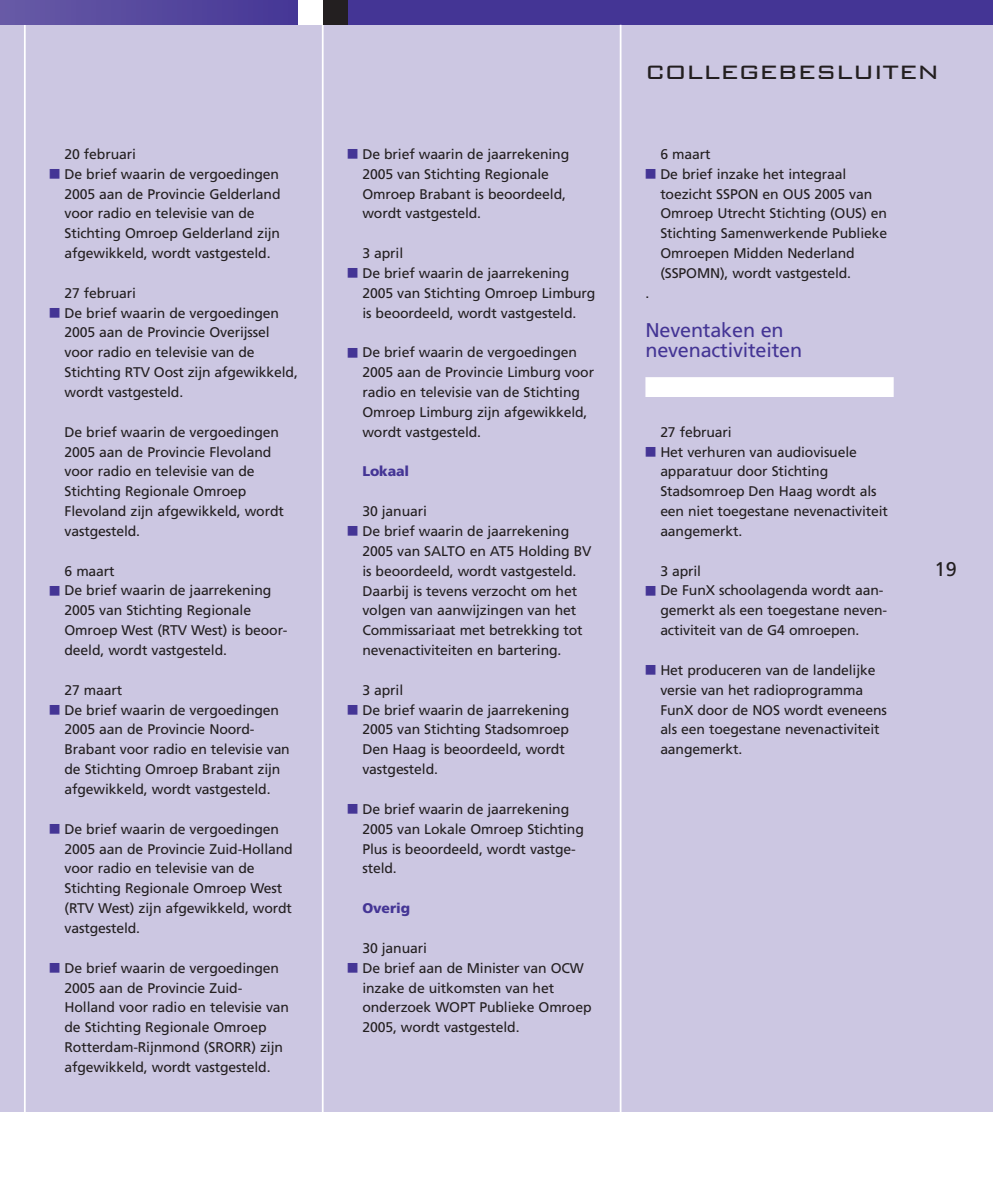
<style>
.page{position:relative;width:993px;height:1191px;background:#fff}
.page>*{position:absolute;margin:0;border:0;box-sizing:border-box;transform-origin:0 0}
.t1{font:300 31.5px "Bank Gothic BT";color:#231f20}
.t2{font:19.78px/19.8px "Frutiger";letter-spacing:-.01em;color:#443595}
.t3{font:19.78px "Frutiger";color:#231f20}
.t4{font:14px/19.8px "Frutiger";letter-spacing:-.01em;color:#231f20}
.t5{font:900 14px "Frutiger";letter-spacing:-.01em;color:#443595}
.s1{color:#443595}
</style>
<div class="page">
<div style="left:0;top:20px;width:992px;height:1091px;background:#ccc7e2"></div>
<div style="left:347px;top:0;width:645px;height:25px;background:#443595"></div>
<hr style="left:24px;top:25px;width:2px;height:1116px;background:#fff">
<hr style="left:322px;top:25px;width:1px;height:1116px;background:#fff">
<hr style="left:619px;top:25px;width:2px;height:1116px;background:#fff">
<div style="left:322px;top:0;width:25px;height:25px;background:#231f20"></div>
<div style="left:298px;top:0;width:24px;height:25px;background:#fff"></div>
<div style="left:0;top:0;width:298px;height:25px;background:linear-gradient(to right,#675aa6,#453796)"></div>
<div style="left:645px;top:377px;width:248px;height:20px;background:#fff"></div>
<p class="t4" style="left:64px;top:145px;width:73px">20 februari</p>
<p class="t4" style="left:64px;top:165px;width:217px;text-indent:-15px"><span class="s1">■</span> De brief waarin de vergoedingen<br>2005 aan de Provincie Gelderland voor radio en televisie van de<br>Stichting Omroep Gelderland zijn afgewikkeld, wordt vastgesteld.</p>
<p class="t4" style="left:64px;top:284px;width:73px">27 februari</p>
<p class="t4" style="left:64px;top:304px;width:235px;text-indent:-15px"><span class="s1">■</span> De brief waarin de vergoedingen<br>2005 aan de Provincie Overijssel voor radio en televisie van de<br>Stichting RTV Oost zijn afgewikkeld, wordt vastgesteld.</p>
<p class="t4" style="left:64px;top:423px;width:221px">De brief waarin de vergoedingen<br>2005 aan de Provincie Flevoland voor radio en televisie van de<br>Stichting Regionale Omroep<br>Flevoland zijn afgewikkeld, wordt vastgesteld.</p>
<p class="t4" style="left:64px;top:562px;width:52px">6 maart</p>
<p class="t4" style="left:64px;top:582px;width:224px;text-indent:-15px"><span class="s1">■</span> De brief waarin de jaarrekening<br>2005 van Stichting Regionale<br>Omroep West (RTV West) is beoor&shy;deeld, wordt vastgesteld.</p>
<p class="t4" style="left:64px;top:681px;width:59px">27 maart</p>
<p class="t4" style="left:64px;top:701px;width:227px;text-indent:-15px"><span class="s1">■</span> De brief waarin de vergoedingen<br>2005 aan de Provincie Noord-<br>Brabant voor radio en televisie van de Stichting Omroep Brabant zijn afgewikkeld, wordt vastgesteld.</p>
<p class="t4" style="left:64px;top:820px;width:230px;text-indent:-15px"><span class="s1">■</span> De brief waarin de vergoedingen<br>2005 aan de Provincie Zuid-Holland voor radio en televisie van de<br>Stichting Regionale Omroep West (RTV West) zijn afgewikkeld, wordt vastgesteld.</p>
<p class="t4" style="left:64px;top:959px;width:226px;text-indent:-15px"><span class="s1">■</span> De brief waarin de vergoedingen<br>2005 aan de Provincie Zuid-<br>Holland voor radio en televisie van de Stichting Regionale Omroep<br>Rotterdam-Rijnmond (SRORR) zijn afgewikkeld, wordt vastgesteld.</p>
<p class="t4" style="left:362px;top:145px;width:208px;text-indent:-15px"><span class="s1">■</span> De brief waarin de jaarrekening<br>2005 van Stichting Regionale<br>Omroep Brabant is beoordeeld, wordt vastgesteld.</p>
<p class="t4" style="left:362px;top:244px;width:42px">3 april</p>
<p class="t4" style="left:362px;top:264px;width:234px;text-indent:-15px"><span class="s1">■</span> De brief waarin de jaarrekening<br>2005 van Stichting Omroep Limburg is beoordeeld, wordt vastgesteld.</p>
<p class="t4" style="left:362px;top:343px;width:233px;text-indent:-15px"><span class="s1">■</span> De brief waarin de vergoedingen<br>2005 aan de Provincie Limburg voor radio en televisie van de Stichting<br>Omroep Limburg zijn afgewikkeld, wordt vastgesteld.</p>
<p class="t5" style="left:362px;top:466px;width:48px">Lokaal</p>
<p class="t4" style="left:362px;top:502px;width:66px">30 januari</p>
<p class="t4" style="left:362px;top:522px;width:230px;text-indent:-15px"><span class="s1">■</span> De brief waarin de jaarrekening 2005 van SALTO en AT5 Holding BV is beoordeeld, wordt vastgesteld.<br>Daarbij is tevens verzocht om het volgen van aanwijzingen van het Commissariaat met betrekking tot nevenactiviteiten en bartering.</p>
<p class="t4" style="left:362px;top:681px;width:42px">3 april</p>
<p class="t4" style="left:362px;top:701px;width:208px;text-indent:-15px"><span class="s1">■</span> De brief waarin de jaarrekening<br>2005 van Stichting Stadsomroep<br>Den Haag is beoordeeld, wordt vastgesteld.</p>
<p class="t4" style="left:362px;top:800px;width:223px;text-indent:-15px"><span class="s1">■</span> De brief waarin de jaarrekening<br>2005 van Lokale Omroep Stichting<br>Plus is beoordeeld, wordt vastge&shy;steld.</p>
<p class="t5" style="left:362px;top:902px;width:49px">Overig</p>
<p class="t4" style="left:362px;top:939px;width:66px">30 januari</p>
<p class="t4" style="left:362px;top:959px;width:230px;text-indent:-15px"><span class="s1">■</span> De brief aan de Minister van OCW inzake de uitkomsten van het onderzoek WOPT Publieke Omroep<br>2005, wordt vastgesteld.</p>
<h1 class="t1" style="left:645px;top:50px;width:295px">collegebesluiten</h1>
<p class="t4" style="left:660px;top:145px;width:52px">6 maart</p>
<p class="t4" style="left:645px;top:165px;width:202px"><span class="s1">■</span> De brief inzake het integraal</p>
<p class="t4" style="left:660px;top:185px;width:213px">toezicht SSPON en OUS 2005 van</p>
<p class="t4" style="left:660px;top:205px;width:228px">Omroep Utrecht Stichting (OUS) en</p>
<p class="t4" style="left:660px;top:224px;width:228px">Stichting Samenwerkende Publieke</p>
<p class="t4" style="left:660px;top:244px;width:196px">Omroepen Midden Nederland</p>
<p class="t4" style="left:660px;top:264px;width:192px">(SSPOMN), wordt vastgesteld.</p>
<p class="t4" style="left:645px;top:284px;width:5px">.</p>
<h2 class="t2" style="left:645px;top:322px;width:158px">Neventaken en nevenactiviteiten</h2>
<p class="t4" style="left:660px;top:423px;width:73px">27 februari</p>
<p class="t4" style="left:660px;top:443px;width:229px;text-indent:-15px"><span class="s1">■</span> Het verhuren van audiovisuele apparatuur door Stichting<br>Stadsomroep Den Haag wordt als een niet toegestane nevenactiviteit aangemerkt.</p>
<p class="t4" style="left:660px;top:562px;width:42px">3 april</p>
<p class="t4" style="left:660px;top:582px;width:228px;text-indent:-15px"><span class="s1">■</span> De FunX schoolagenda wordt aan&shy;gemerkt als een toegestane neven&shy;activiteit van de G4 omroepen.</p>
<p class="t4" style="left:660px;top:661px;width:228px;text-indent:-15px"><span class="s1">■</span> Het produceren van de landelijke versie van het radioprogramma<br>FunX door de NOS wordt eveneens als een toegestane nevenactiviteit aangemerkt.</p>
<h2 class="t3" style="left:934px;top:561px;width:24px">19</h2>
</div>
